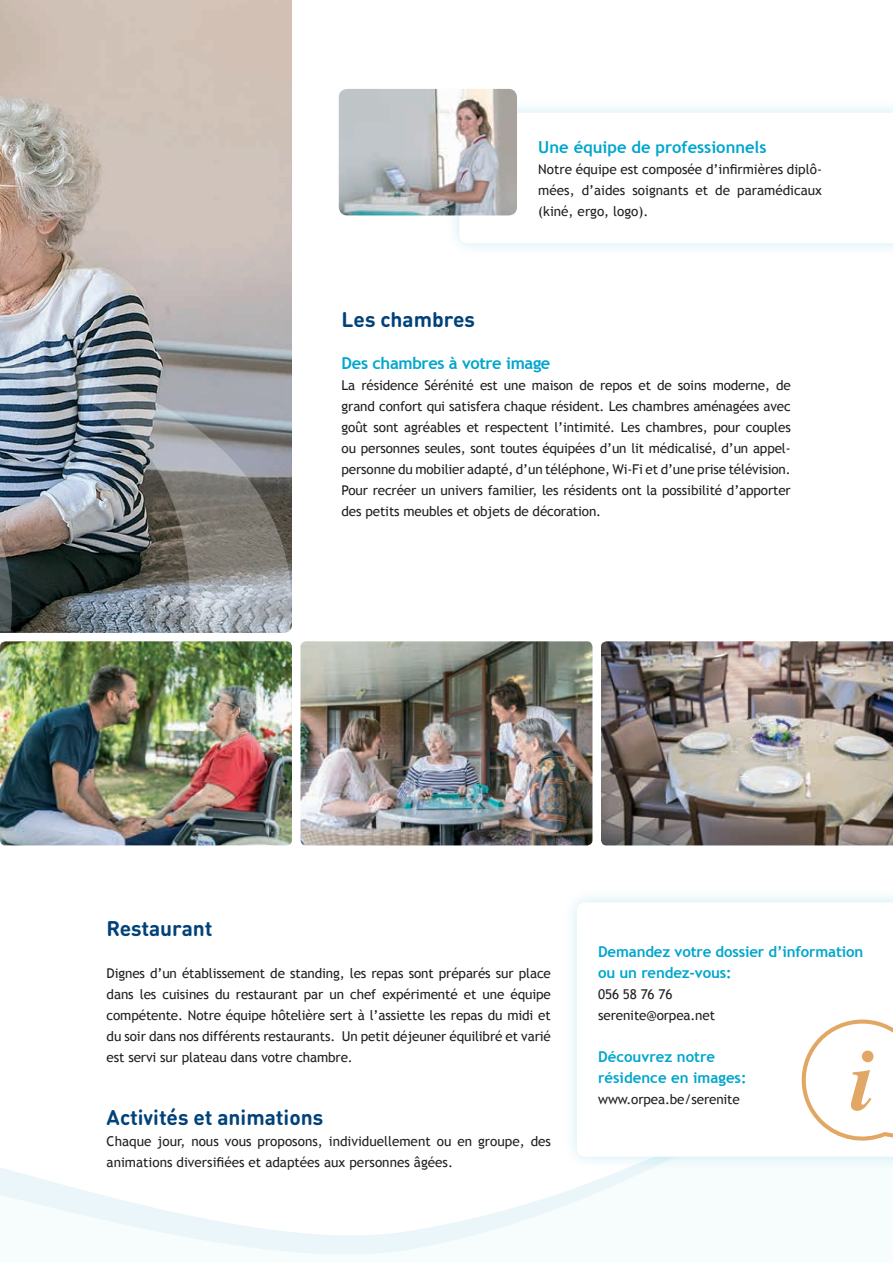
<style>
.page{position:relative;width:893px;height:1263px;background:#fff}
.page>*{position:absolute;margin:0;border:0;box-sizing:border-box;transform-origin:0 0}
.t1{font:700 21px "DIN Round Pro";color:#004279}
.t2{font:700 16.5px "Trebuchet MS";color:#00a6cd}
.t3{font:700 16.5px "Trebuchet MS";letter-spacing:-.02em;color:#00a6cd}
.t4{font:700 15px/21px "Trebuchet MS";letter-spacing:-.01em;color:#00a6cd}
.t5{font:13.5px/21px "Trebuchet MS";color:#231f20;text-align:justify}
</style>
<div class="page">
<svg style="left:0;top:1167px;width:645px;height:88px"></svg>
<img style="left:0;top:0;width:292px;height:633px">
<img style="left:0;top:641px;width:292px;height:204px">
<img style="left:300px;top:641px;width:292px;height:204px">
<img style="left:601px;top:641px;width:292px;height:204px">
<img style="left:0;top:360px;width:292px;height:271px">
<div style="left:445px;top:98px;width:448px;height:160px;background:#00a6cd;opacity:.2"></div>
<svg style="left:459px;top:113px;width:434px;height:130px"></svg>
<div style="left:563px;top:888px;width:330px;height:283px;background:#00a6cd;opacity:.2"></div>
<svg style="left:577px;top:902px;width:316px;height:255px"></svg>
<img style="left:339px;top:89px;width:178px;height:126px">
<svg style="left:792px;top:1010px;width:101px;height:135px"></svg>
<p class="t2" style="left:538px;top:136px;width:230px">Une équipe de professionnels</p>
<p class="t5" style="left:538px;top:158px;width:285px">Notre équipe est composée d’infirmières diplô&shy;mées, d’aides soignants et de paramédicaux (kiné, ergo, logo).</p>
<h1 class="t1" style="left:342px;top:305px;width:135px">Les chambres</h1>
<p class="t3" style="left:342px;top:353px;width:210px">Des chambres à votre image</p>
<p class="t5" style="left:342px;top:375px;width:451px">La résidence Sérénité est une maison de repos et de soins moderne, de grand confort qui satisfera chaque résident. Les chambres aménagées avec goût sont agréables et respectent l’intimité. Les chambres, pour couples ou personnes seules, sont toutes équipées d’un lit médicalisé, d’un appel&shy;personne du mobilier adapté, d’un téléphone, Wi-Fi et d’une prise télévision.<br>Pour recréer un univers familier, les résidents ont la possibilité d’apporter des petits meubles et objets de décoration.</p>
<h1 class="t1" style="left:107px;top:914px;width:107px">Restaurant</h1>
<p class="t5" style="left:107px;top:963px;width:446px">Dignes d’un établissement de standing, les repas sont préparés sur place dans les cuisines du restaurant par un chef expérimenté et une équipe compétente. Notre équipe hôtelière sert à l’assiette les repas du midi et du soir dans nos différents restaurants. Un petit déjeuner équilibré et varié est servi sur plateau dans votre chambre.</p>
<h1 class="t1" style="left:107px;top:1103px;width:218px">Activités et animations</h1>
<p class="t5" style="left:107px;top:1131px;width:446px">Chaque jour, nous vous proposons, individuellement ou en groupe, des animations diversifiées et adaptées aux personnes âgées.</p>
<p class="t4" style="left:598px;top:941px;width:267px">Demandez votre dossier d’information ou un rendez-vous:</p>
<p class="t5" style="left:598px;top:984px;width:118px">056 58 76 76 serenite@orpea.net</p>
<p class="t4" style="left:598px;top:1046px;width:150px">Découvrez notre résidence en images:</p>
<p class="t5" style="left:598px;top:1089px;width:143px">www.orpea.be/serenite</p>
</div>
